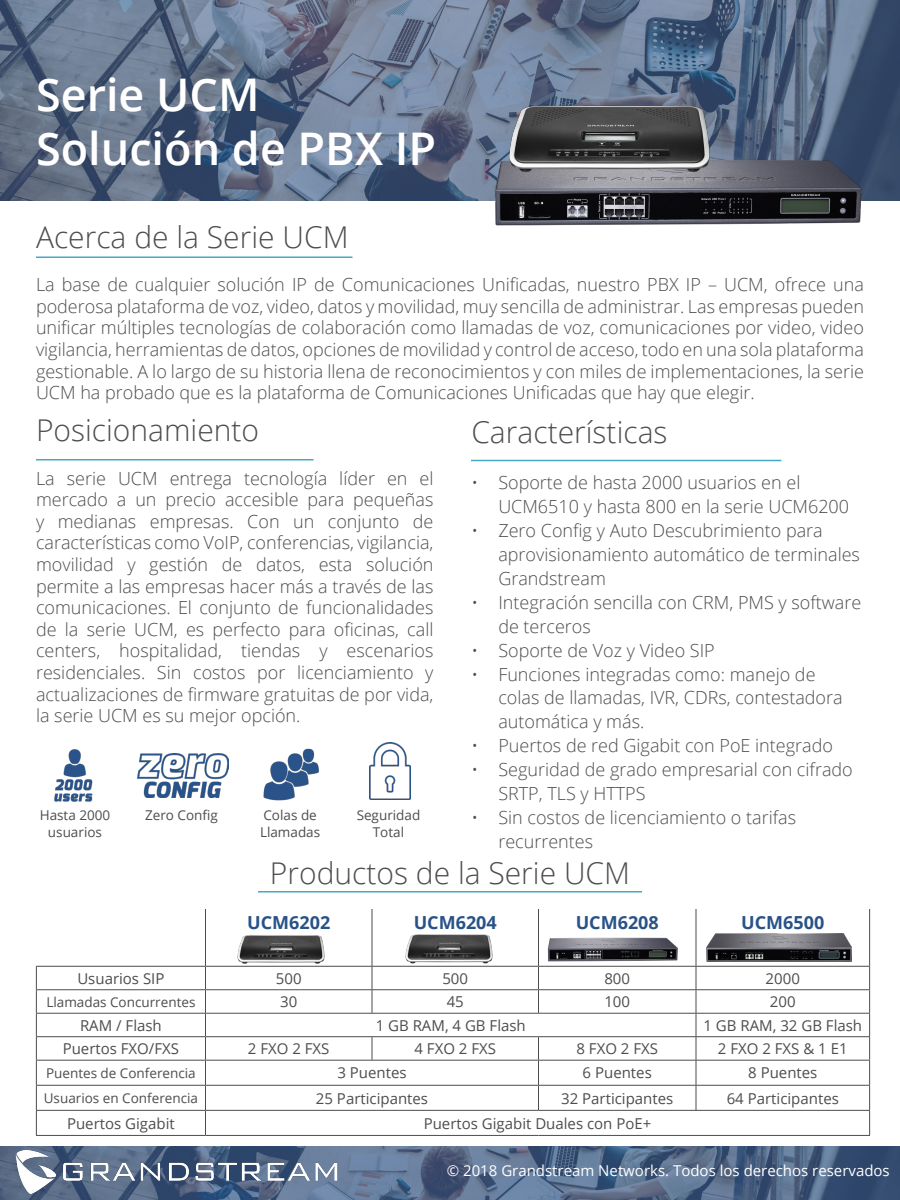
<style>
.page{position:relative;width:900px;height:1200px;background:#fff}
.page>*{position:absolute;margin:0;border:0;box-sizing:border-box;transform-origin:0 0}
.t1{font:600 45px/54px "Open Sans";color:#fff}
.t2{font:300 30px "Open Sans";color:#4d4d4d}
.t3{font:300 18px/21.6px "Open Sans";color:#4d4d4d}
.t4{font:700 18px "Open Sans";color:#295288}
.t5{font:15px "Open Sans";color:#4d4d4d}
.t6{font:15px "Open Sans";color:#fff}
.t7{font:13.5px/16.2px "Open Sans";color:#4d4d4d;text-align:center}
</style>
<div class="page">
<svg style="left:0;top:0;width:900px;height:201px;background:#60708a"></svg>
<svg style="left:0;top:1146px;width:900px;height:54px;background:#526888"></svg>
<img style="left:12px;top:1150px;width:328px;height:43px">
<hr style="left:36px;top:1085px;width:170px;height:1px;background:#4d4d4d">
<hr style="left:206px;top:1085px;width:166px;height:1px;background:#4d4d4d">
<hr style="left:372px;top:1085px;width:166px;height:1px;background:#4d4d4d">
<hr style="left:538px;top:1085px;width:158px;height:1px;background:#4d4d4d">
<hr style="left:696px;top:1085px;width:174px;height:1px;background:#4d4d4d">
<hr style="left:36px;top:1110px;width:170px;height:1px;background:#4d4d4d">
<hr style="left:206px;top:1110px;width:166px;height:1px;background:#4d4d4d">
<hr style="left:372px;top:1110px;width:166px;height:1px;background:#4d4d4d">
<hr style="left:538px;top:1110px;width:158px;height:1px;background:#4d4d4d">
<hr style="left:696px;top:1110px;width:174px;height:1px;background:#4d4d4d">
<hr style="left:36px;top:1135px;width:170px;height:1px;background:#4d4d4d">
<hr style="left:206px;top:1135px;width:166px;height:1px;background:#4d4d4d">
<hr style="left:372px;top:1135px;width:166px;height:1px;background:#4d4d4d">
<hr style="left:538px;top:1135px;width:158px;height:1px;background:#4d4d4d">
<hr style="left:696px;top:1135px;width:174px;height:1px;background:#4d4d4d">
<hr style="left:36px;top:1036px;width:170px;height:1px;background:#4d4d4d">
<hr style="left:206px;top:1036px;width:166px;height:1px;background:#4d4d4d">
<hr style="left:372px;top:1036px;width:166px;height:1px;background:#4d4d4d">
<svg style="left:372px;top:1037px;width:1px;height:23px"></svg>
<hr style="left:538px;top:1036px;width:158px;height:1px;background:#4d4d4d">
<svg style="left:538px;top:1037px;width:1px;height:73px"></svg>
<hr style="left:696px;top:1036px;width:174px;height:1px;background:#4d4d4d">
<hr style="left:36px;top:1060px;width:170px;height:1px;background:#4d4d4d">
<hr style="left:206px;top:1060px;width:166px;height:1px;background:#4d4d4d">
<hr style="left:372px;top:1060px;width:166px;height:1px;background:#4d4d4d">
<hr style="left:538px;top:1060px;width:158px;height:1px;background:#4d4d4d">
<hr style="left:696px;top:1060px;width:174px;height:1px;background:#4d4d4d">
<hr style="left:205px;top:909px;width:1px;height:57px;background:#4d4d4d">
<hr style="left:372px;top:909px;width:1px;height:57px;background:#4d4d4d">
<hr style="left:538px;top:909px;width:1px;height:57px;background:#4d4d4d">
<hr style="left:696px;top:909px;width:1px;height:57px;background:#4d4d4d">
<hr style="left:869px;top:909px;width:1px;height:57px;background:#4d4d4d">
<hr style="left:36px;top:966px;width:170px;height:1px;background:#4d4d4d">
<hr style="left:206px;top:966px;width:166px;height:1px;background:#4d4d4d">
<hr style="left:372px;top:966px;width:166px;height:1px;background:#4d4d4d">
<hr style="left:538px;top:966px;width:158px;height:1px;background:#4d4d4d">
<hr style="left:696px;top:966px;width:174px;height:1px;background:#4d4d4d">
<hr style="left:36px;top:989px;width:170px;height:1px;background:#4d4d4d">
<svg style="left:36px;top:967px;width:1px;height:168px"></svg>
<hr style="left:206px;top:989px;width:166px;height:1px;background:#4d4d4d">
<svg style="left:205px;top:967px;width:1px;height:168px"></svg>
<hr style="left:372px;top:989px;width:166px;height:1px;background:#4d4d4d">
<svg style="left:372px;top:967px;width:1px;height:46px"></svg>
<hr style="left:538px;top:989px;width:158px;height:1px;background:#4d4d4d">
<svg style="left:538px;top:967px;width:1px;height:46px"></svg>
<hr style="left:696px;top:989px;width:174px;height:1px;background:#4d4d4d">
<svg style="left:696px;top:967px;width:1px;height:143px"></svg>
<svg style="left:869px;top:967px;width:1px;height:168px"></svg>
<hr style="left:36px;top:1013px;width:170px;height:1px;background:#4d4d4d">
<hr style="left:206px;top:1013px;width:166px;height:1px;background:#4d4d4d">
<hr style="left:372px;top:1013px;width:166px;height:1px;background:#4d4d4d">
<hr style="left:538px;top:1013px;width:158px;height:1px;background:#4d4d4d">
<hr style="left:696px;top:1013px;width:174px;height:1px;background:#4d4d4d">
<hr style="left:36px;top:256px;width:316px;height:2px;background:#46a8ca">
<hr style="left:36px;top:459px;width:278px;height:1px;background:#46a8ca">
<hr style="left:471px;top:460px;width:310px;height:1px;background:#46a8ca">
<hr style="left:258px;top:891px;width:384px;height:1px;background:#46a8ca">
<img style="left:484px;top:60px;width:380px;height:166px">
<img style="left:488px;top:52px;width:245px;height:164px">
<img style="left:54px;top:749px;width:39px;height:53px">
<img style="left:138px;top:753px;width:91px;height:44px">
<img style="left:263px;top:748px;width:56px;height:53px">
<img style="left:228px;top:935px;width:106px;height:32px">
<img style="left:544px;top:937px;width:135px;height:54px">
<img style="left:396px;top:934px;width:106px;height:33px">
<img style="left:706px;top:933px;width:145px;height:28px">
<img style="left:369px;top:742px;width:41px;height:57px">
<h1 class="t1" style="left:36px;top:67px;width:402px">Serie UCM<br>Solución de PBX IP</h1>
<h2 class="t2" style="left:36px;top:217px;width:314px">Acerca de la Serie UCM</h2>
<p class="t3" style="left:36px;top:273px;width:830px;text-align:justify">La base de cualquier solución IP de Comunicaciones Unificadas, nuestro PBX IP – UCM, ofrece una poderosa plataforma de voz, video, datos y movilidad, muy sencilla de administrar. Las empresas pueden unificar múltiples tecnologías de colaboración como llamadas de voz, comunicaciones por video, video vigilancia, herramientas de datos, opciones de movilidad y control de acceso, todo en una sola plataforma gestionable. A lo largo de su historia llena de reconocimientos y con miles de implementaciones, la serie UCM ha probado que es la plataforma de Comunicaciones Unificadas que hay que elegir.</p>
<h2 class="t2" style="left:36px;top:410px;width:225px">Posicionamiento</h2>
<p class="t3" style="left:36px;top:467px;width:399px;text-align:justify">La serie UCM entrega tecnología líder en el mercado a un precio accesible para pequeñas y medianas empresas. Con un conjunto de características como VoIP, conferencias, vigilancia, movilidad y gestión de datos, esta solución permite a las empresas hacer más a través de las comunicaciones. El conjunto de funcionalidades de la serie UCM, es perfecto para oficinas, call centers, hospitalidad, tiendas y escenarios residenciales. Sin costos por licenciamiento y actualizaciones de firmware gratuitas de por vida, la serie UCM es su mejor opción.</p>
<h2 class="t2" style="left:471px;top:412px;width:198px">Características</h2>
<p class="t3" style="left:498px;top:470px;width:352px;line-height:24px;text-indent:-27px">• Soporte de hasta 2000 usuarios en el<br>UCM6510 y hasta 800 en la serie UCM6200</p>
<p class="t3" style="left:498px;top:518px;width:363px;line-height:24px;text-indent:-27px">• Zero Config y Auto Descubrimiento para aprovisionamiento automático de terminales<br>Grandstream</p>
<p class="t3" style="left:498px;top:590px;width:365px;line-height:24px;text-indent:-27px">• Integración sencilla con CRM, PMS y software de terceros</p>
<p class="t3" style="left:471px;top:639px;width:245px">• Soporte de Voz y Video SIP</p>
<p class="t3" style="left:498px;top:661px;width:346px;line-height:24px;text-indent:-27px">• Funciones integradas como: manejo de colas de llamadas, IVR, CDRs, contestadora automática y más.</p>
<p class="t3" style="left:471px;top:735px;width:363px">• Puertos de red Gigabit con PoE integrado</p>
<p class="t3" style="left:498px;top:757px;width:356px;line-height:24px;text-indent:-27px">• Seguridad de grado empresarial con cifrado<br>SRTP, TLS y HTTPS</p>
<p class="t3" style="left:498px;top:805px;width:299px;line-height:24px;text-indent:-27px">• Sin costos de licenciamiento o tarifas recurrentes</p>
<p class="t7" style="left:40px;top:807px;width:72px">Hasta 2000 usuarios</p>
<p class="t7" style="left:145px;top:807px;width:74px">Zero Config</p>
<p class="t7" style="left:260px;top:807px;width:62px;text-align:left">Colas de<br>Llamadas</p>
<h2 class="t2" style="left:270px;top:853px;width:362px">Productos de la Serie UCM</h2>
<p class="t7" style="left:357px;top:807px;width:65px">Seguridad<br>Total</p>
<p class="t4" style="left:247px;top:910px;width:85px">UCM6202</p>
<p class="t4" style="left:414px;top:910px;width:85px">UCM6204</p>
<p class="t4" style="left:576px;top:910px;width:85px">UCM6208</p>
<p class="t4" style="left:741px;top:910px;width:85px">UCM6500</p>
<p class="t5" style="left:77px;top:968px;width:89px">Usuarios SIP</p>
<p class="t5" style="left:276px;top:968px;width:27px">500</p>
<p class="t5" style="left:442px;top:968px;width:27px">500</p>
<p class="t5" style="left:604px;top:968px;width:27px">800</p>
<p class="t5" style="left:766px;top:968px;width:36px">2000</p>
<p class="t7" style="left:46px;top:993px;width:151px">Llamadas Concurrentes</p>
<p class="t5" style="left:280px;top:992px;width:19px">30</p>
<p class="t5" style="left:447px;top:992px;width:19px">45</p>
<p class="t5" style="left:604px;top:992px;width:27px">100</p>
<p class="t5" style="left:770px;top:992px;width:27px">200</p>
<p class="t5" style="left:80px;top:1015px;width:83px">RAM / Flash</p>
<p class="t5" style="left:376px;top:1015px;width:152px">1 GB RAM, 4 GB Flash</p>
<p class="t5" style="left:703px;top:1015px;width:160px">1 GB RAM, 32 GB Flash</p>
<p class="t5" style="left:63px;top:1038px;width:118px">Puertos FXO/FXS</p>
<p class="t5" style="left:248px;top:1038px;width:83px">2 FXO 2 FXS</p>
<p class="t5" style="left:414px;top:1038px;width:83px">4 FXO 2 FXS</p>
<p class="t5" style="left:576px;top:1038px;width:83px">8 FXO 2 FXS</p>
<p class="t5" style="left:718px;top:1038px;width:131px">2 FXO 2 FXS &amp; 1 E1</p>
<p class="t7" style="left:46px;top:1065px;width:151px">Puentes de Conferencia</p>
<p class="t5" style="left:337px;top:1063px;width:71px">3 Puentes</p>
<p class="t5" style="left:583px;top:1063px;width:71px">6 Puentes</p>
<p class="t5" style="left:748px;top:1063px;width:71px">8 Puentes</p>
<p class="t7" style="left:44px;top:1090px;width:156px">Usuarios en Conferencia</p>
<p class="t5" style="left:316px;top:1088px;width:114px">25 Participantes</p>
<p class="t5" style="left:561px;top:1088px;width:114px">32 Participantes</p>
<p class="t5" style="left:727px;top:1088px;width:114px">64 Participantes</p>
<p class="t5" style="left:67px;top:1113px;width:109px">Puertos Gigabit</p>
<p class="t5" style="left:424px;top:1113px;width:229px">Puertos Gigabit Duales con PoE+</p>
<p class="t6" style="left:447px;top:1161px;width:445px">© 2018 Grandstream Networks. Todos los derechos reservados</p>
</div>
